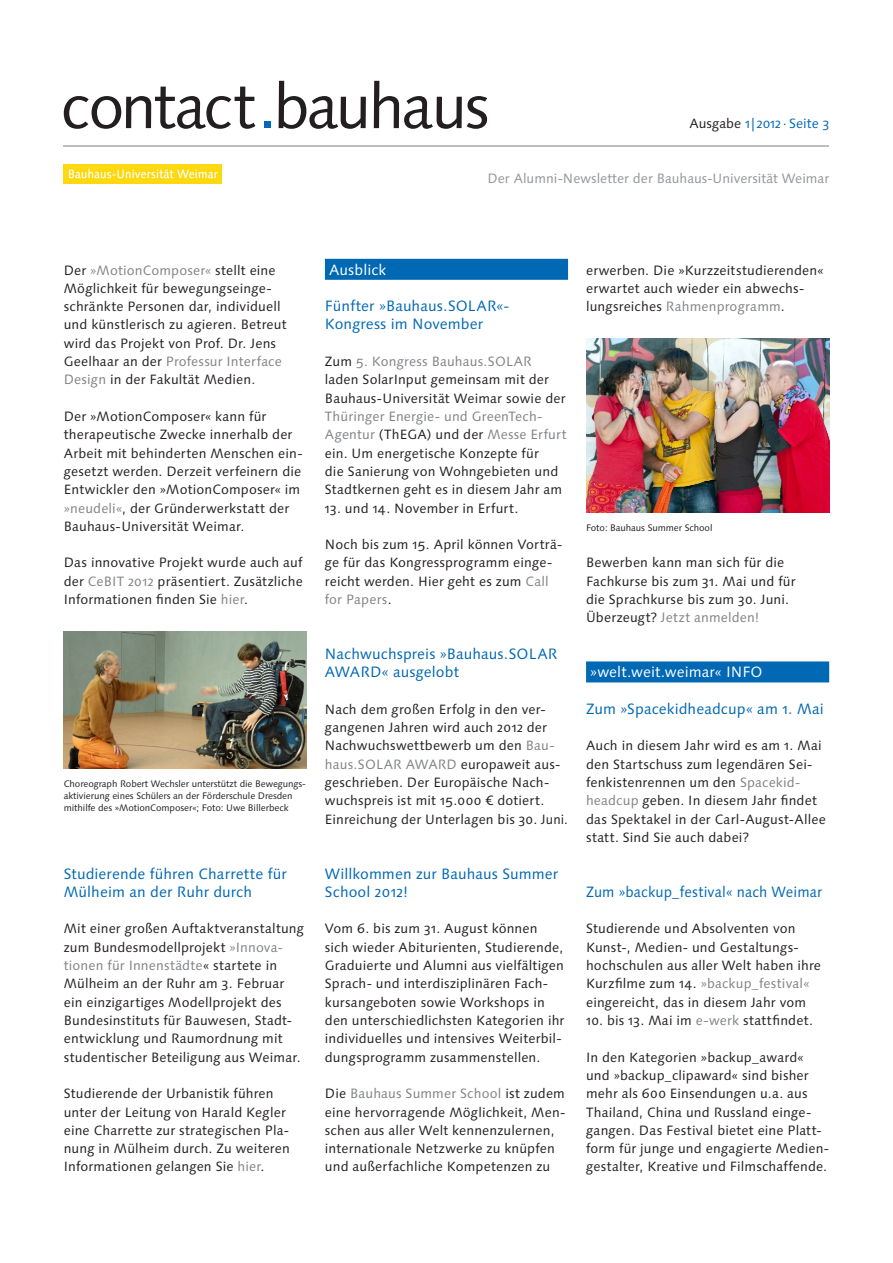
<style>
.page{position:relative;width:893px;height:1263px;background:#fff}
.page>*{position:absolute;margin:0;border:0;box-sizing:border-box;transform-origin:0 0}
.t1{font:63px "Linotype Syntax Os F";letter-spacing:-.05em;color:#231f20}
.t2{font:15px/18.3px "Linotype Syntax Os F";letter-spacing:.005em;color:#0168b3}
.t3{font:15px "Linotype Syntax Os F";letter-spacing:.005em;color:#fff}
.t4{font:15px "Linotype Syntax Os F";letter-spacing:.005em;color:#0168b3;scale:.95 1}
.t5{font:13.5px/18.3px "Linotype Syntax Os F";letter-spacing:.01em;color:#231f20}
.t6{font:13.5px "Linotype Syntax Os F";color:#939598}
.t7{font:13.5px "Linotype Syntax Os F";color:#0168b3}
.t8{font:9.45px/12px "Linotype Syntax Os F";letter-spacing:-.01em;color:#231f20}
.s1{color:#0168b3}
.s2{color:#231f20}
.s3{color:#808285}
</style>
<div class="page">
<img style="left:64px;top:165px;width:157px;height:18px">
<div style="left:325px;top:259px;width:243px;height:21px;background:#0168b3"></div>
<div style="left:586px;top:661px;width:243px;height:21px;background:#0168b3"></div>
<img style="left:586px;top:339px;width:243px;height:173px">
<img style="left:64px;top:631px;width:243px;height:138px">
<hr style="left:64px;top:145px;width:765px;height:1px;background:#bcbdc0">
<h1 class="t1" style="left:60px;top:69px;width:431px">contact<span class="s1">.</span>bauhaus</h1>
<p class="t7" style="left:689px;top:116px;width:141px"><span class="s2">Ausgabe</span> 1|2012 · Seite 3</p>
<p class="t6" style="left:488px;top:170px;width:343px">Der Alumni-Newsletter der Bauhaus-Universität Weimar</p>
<p class="t5" style="left:64px;top:261px;width:224px">Der <span class="s3">»MotionComposer«</span> stellt eine Möglichkeit für bewegungseinge&shy;schränkte Personen dar, individuell und künstlerisch zu agieren. Betreut wird das Projekt von Prof. Dr. Jens Geelhaar an der <span class="s3">Professur Interface Design</span> in der Fakultät Medien.</p>
<p class="t5" style="left:64px;top:407px;width:240px">Der »MotionComposer« kann für therapeutische Zwecke innerhalb der Arbeit mit behinderten Menschen ein&shy;gesetzt werden. Derzeit verfeinern die Entwickler den »MotionComposer« im <span class="s3">»neudeli«</span>, der Gründerwerkstatt der Bauhaus-Universität Weimar.</p>
<p class="t5" style="left:64px;top:554px;width:241px;text-align:justify">Das innovative Projekt wurde auch auf der <span class="s3">CeBIT 2012</span> präsentiert. Zusätzliche Informationen finden Sie <span class="s3">hier</span>.</p>
<p class="t8" style="left:64px;top:778px;width:244px">Choreograph Robert Wechsler unterstützt die Bewegungs&shy;aktivierung eines Schülers an der Förderschule Dresden mithilfe des »MotionComposer«; Foto: Uwe Billerbeck</p>
<p class="t2" style="left:64px;top:864px;width:224px">Studierende führen Charrette für<br>Mülheim an der Ruhr durch</p>
<p class="t5" style="left:64px;top:920px;width:242px">Mit einer großen Auftaktveranstaltung zum Bundesmodellprojekt <span class="s3">»Innova&shy;tionen für Innenstädte</span>« startete in Mülheim an der Ruhr am 3. Februar ein einzigartiges Modellprojekt des Bundesinstituts für Bauwesen, Stadt&shy;entwicklung und Raumordnung mit studentischer Beteiligung aus Weimar.</p>
<p class="t5" style="left:64px;top:1084px;width:228px">Studierende der Urbanistik führen unter der Leitung von Harald Kegler eine Charrette zur strategischen Pla&shy;nung in Mülheim durch. Zu weiteren Informationen gelangen Sie <span class="s3">hier</span>.</p>
<p class="t3" style="left:329px;top:261px;width:59px">Ausblick</p>
<p class="t2" style="left:325px;top:297px;width:186px">Fünfter »Bauhaus.SOLAR«-<br>Kongress im November</p>
<p class="t5" style="left:325px;top:352px;width:242px">Zum <span class="s3">5. Kongress Bauhaus.SOLAR </span>laden SolarInput gemeinsam mit der<br>Bauhaus-Universität Weimar sowie der</p>
<p class="t5" style="left:325px;top:407px;width:243px"><span class="s3">Thüringer Energie- und GreenTech-Agentur</span> (ThEGA) und der <span class="s3">Messe Erfurt </span>ein. Um energetische Konzepte für<br>die Sanierung von Wohngebieten und Stadtkernen geht es in diesem Jahr am</p>
<p class="t5" style="left:325px;top:499px;width:195px">13. und 14. November in Erfurt.</p>
<p class="t5" style="left:325px;top:535px;width:239px">Noch bis zum 15. April können Vorträ&shy;ge für das Kongressprogramm einge&shy;reicht werden. Hier geht es zum <span class="s3">Call for Papers</span>.</p>
<p class="t2" style="left:325px;top:645px;width:234px">Nachwuchspreis »Bauhaus.SOLAR<br>AWARD« ausgelobt</p>
<p class="t5" style="left:325px;top:700px;width:245px">Nach dem großen Erfolg in den ver&shy;gangenen Jahren wird auch 2012 der Nachwuchswettbewerb um den <span class="s3">Bau&shy;haus.SOLAR AWARD</span> europaweit aus&shy;geschrieben. Der Europäische Nach&shy;wuchspreis ist mit 15.000 € dotiert.<br>Einreichung der Unterlagen bis 30. Juni.</p>
<p class="t2" style="left:325px;top:864px;width:235px">Willkommen zur Bauhaus Summer<br>School 2012!</p>
<p class="t5" style="left:325px;top:920px;width:241px">Vom 6. bis zum 31. August können sich wieder Abiturienten, Studierende, Graduierte und Alumni aus vielfältigen Sprach- und interdisziplinären Fach&shy;kursangeboten sowie Workshops in den unterschiedlichsten Kategorien ihr individuelles und intensives Weiterbil&shy;dungsprogramm zusammenstellen.</p>
<p class="t5" style="left:325px;top:1084px;width:242px">Die <span class="s3">Bauhaus Summer School</span> ist zudem eine hervorragende Möglichkeit, Men&shy;schen aus aller Welt kennenzulernen, internationale Netzwerke zu knüpfen und außerfachliche Kompetenzen zu</p>
<p class="t5" style="left:586px;top:261px;width:239px">erwerben. Die »Kurzzeitstudierenden« erwartet auch wieder ein abwechs&shy;lungsreiches <span class="s3">Rahmenprogramm</span>.</p>
<p class="t8" style="left:586px;top:522px;width:128px">Foto: Bauhaus Summer School</p>
<p class="t5" style="left:586px;top:554px;width:211px">Bewerben kann man sich für die<br>Fachkurse bis zum 31. Mai und für die Sprachkurse bis zum 30. Juni.<br>Überzeugt? <span class="s3">Jetzt anmelden!</span></p>
<p class="t3" style="left:590px;top:663px;width:174px">»welt.weit.weimar« INFO</p>
<p class="t2" style="left:586px;top:700px;width:239px">Zum »Spacekidheadcup« am 1. Mai</p>
<p class="t5" style="left:586px;top:737px;width:241px">Auch in diesem Jahr wird es am 1. Mai den Startschuss zum legendären Sei&shy;fenkistenrennen um den <span class="s3">Spacekid&shy;headcup</span> geben. In diesem Jahr findet das Spektakel in der Carl-August-Allee statt. Sind Sie auch dabei?</p>
<p class="t4" style="left:586px;top:883px;width:250px">Zum »backup_festival« nach Weimar</p>
<p class="t5" style="left:586px;top:920px;width:236px">Studierende und Absolventen von Kunst-, Medien- und Gestaltungs&shy;hochschulen aus aller Welt haben ihre Kurzfilme zum 14. <span class="s3">»backup_festival« </span>eingereicht, das in diesem Jahr vom</p>
<p class="t5" style="left:586px;top:1011px;width:228px">10. bis 13. Mai im <span class="s3">e-werk</span> stattfindet.</p>
<p class="t5" style="left:586px;top:1048px;width:245px">In den Kategorien »backup_award« und »backup_clipaward« sind bisher mehr als 600 Einsendungen u.a. aus Thailand, China und Russland einge&shy;gangen. Das Festival bietet eine Platt&shy;form für junge und engagierte Medien&shy;gestalter, Kreative und Filmschaffende.</p>
</div>
